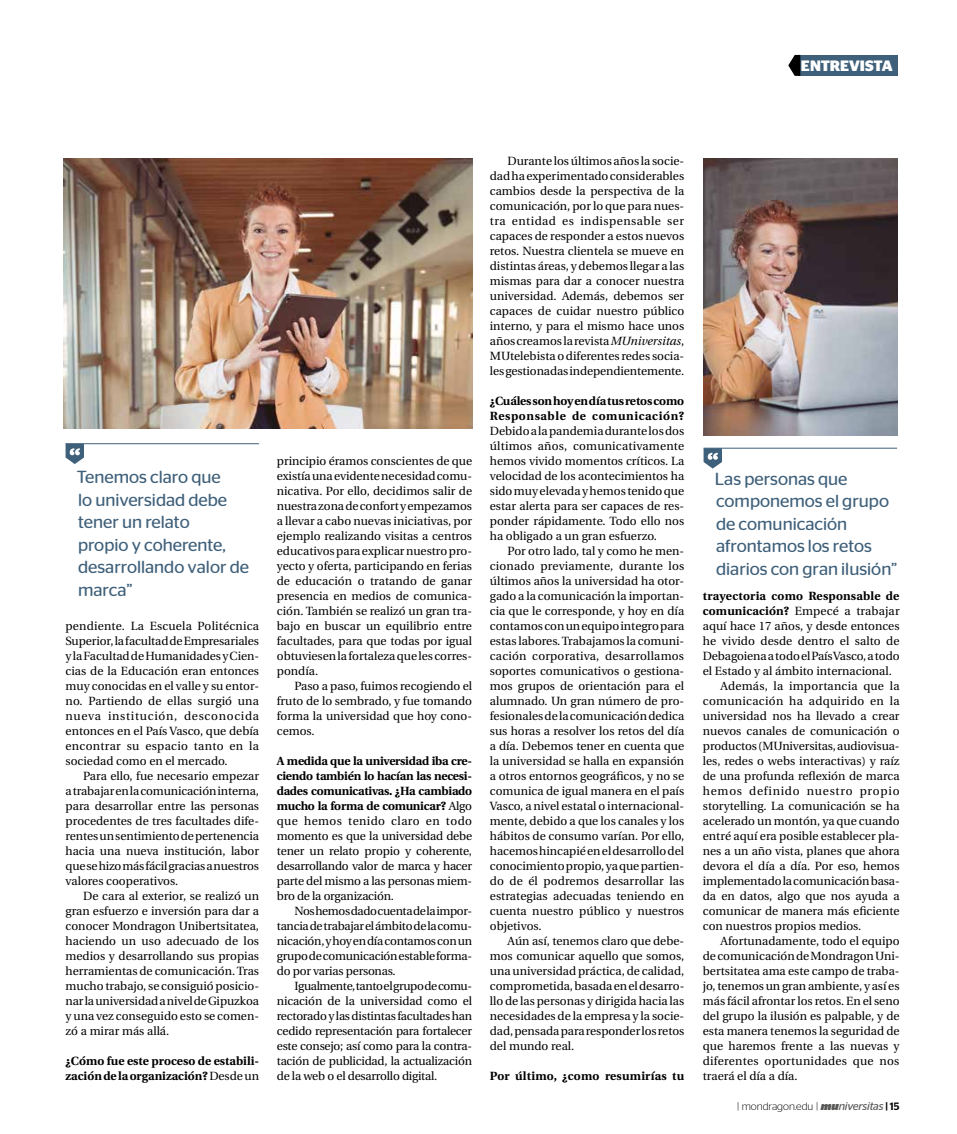
<style>
.page{position:relative;width:957px;height:1134px;background:#fff}
.page>*{position:absolute;margin:0;border:0;box-sizing:border-box;transform-origin:0 0}
.t1{font:17.5px/22.5px "Stag Sans Round";color:#3f607a}
.t2{font:700 15px "Stag Sans";letter-spacing:-.01em;color:#fff}
.t3{font:11.88px/15px "Utopia";color:#000;text-align:justify}
.t4{font:700 11.88px/15px "Utopia";letter-spacing:.005em;color:#000}
.t5{font:700 11.88px/15px "Utopia";letter-spacing:.035em;color:#000}
.t6{font:11.88px "Utopia";letter-spacing:.02em;color:#000}
.t7{font:11.88px "Utopia";letter-spacing:.025em;color:#000}
.t8{font:11.88px "Utopia";letter-spacing:.06em;color:#000}
.t9{font:300 10.62px "Stag Sans";color:#000}
.s1{font-style:italic}
.s2{font-weight:700}
.s3{font-weight:400}
.s4{font-weight:900;font-style:italic;font-size:11.25px;color:#575756}
.s5{font-weight:400;font-style:italic;font-size:11.25px;color:#575756}
.s6{font-weight:500}
</style>
<div class="page">
<img style="left:703px;top:158px;width:194px;height:277px">
<div style="left:798px;top:55px;width:100px;height:21px;background:#3f607a"></div>
<svg style="left:788px;top:55px;width:12px;height:21px"></svg>
<hr style="left:66px;top:443px;width:193px;height:1px;background:#3f607a">
<svg style="left:66px;top:444px;width:18px;height:20px"></svg>
<hr style="left:703px;top:448px;width:194px;height:1px;background:#3f607a">
<svg style="left:703px;top:448px;width:19px;height:21px"></svg>
<img style="left:64px;top:158px;width:408px;height:271px">
<p class="t2" style="left:801px;top:57px;width:93px">ENTREVISTA</p>
<p class="t3" style="left:490px;top:154px;width:196px;text-indent:18px">Durante los últimos años la socie&shy;dad ha experimentado considerables cambios desde la perspectiva de la comunicación, por lo que para nues&shy;tra entidad es indispensable ser capaces de responder a estos nuevos retos. Nuestra clientela se mueve en distintas áreas, y debemos llegar a las mismas para dar a conocer nuestra universidad. Además, debemos ser capaces de cuidar nuestro público interno, y para el mismo hace unos años creamos la revista <span class="s1">MUniversitas</span>, MUtelebista o diferentes redes socia&shy;les gestionadas independientemente.</p>
<p class="t5" style="left:490px;top:394px;width:196px">¿Cuáles son hoy en día tus retos como<br>Responsable de comunicación?</p>
<p class="t3" style="left:490px;top:424px;width:196px">Debido a la pandemia durante los dos últimos años, comunicativamente hemos vivido momentos críticos. La velocidad de los acontecimientos ha sido muy elevada y hemos tenido que estar alerta para ser capaces de res&shy;ponder rápidamente. Todo ello nos ha obligado a un gran esfuerzo.</p>
<p class="t3" style="left:490px;top:544px;width:196px;text-indent:18px">Por otro lado, tal y como he men&shy;cionado previamente, durante los últimos años la universidad ha otor&shy;gado a la comunicación la importan&shy;cia que le corresponde, y hoy en día contamos con un equipo integro para estas labores. Trabajamos la comuni&shy;cación corporativa, desarrollamos soportes comunicativos o gestiona&shy;mos grupos de orientación para el alumnado. Un gran número de pro&shy;fesionales de la comunicación dedica sus horas a resolver los retos del día a día. Debemos tener en cuenta que la universidad se halla en expansión a otros entornos geográficos, y no se comunica de igual manera en el país Vasco, a nivel estatal o internacional&shy;mente, debido a que los canales y los hábitos de consumo varían. Por ello, hacemos hincapié en el desarrollo del conocimiento propio, ya que partien&shy;do de él podremos desarrollar las estrategias adecuadas teniendo en cuenta nuestro público y nuestros objetivos.</p>
<p class="t3" style="left:490px;top:934px;width:196px;text-indent:18px">Aún así, tenemos claro que debe&shy;mos comunicar aquello que somos, una universidad práctica, de calidad, comprometida, basada en el desarro&shy;llo de las personas y dirigida hacia las necesidades de la empresa y la socie&shy;dad, pensada para responder los retos del mundo real.</p>
<p class="t4" style="left:490px;top:1068px;width:196px">Por último, ¿como resumirías tu</p>
<p class="t3" style="left:277px;top:454px;width:197px">principio éramos conscientes de que existía una evidente necesidad comu&shy;nicativa. Por ello, decidimos salir de nuestra zona de confort y empezamos a llevar a cabo nuevas iniciativas, por ejemplo realizando visitas a centros educativos para explicar nuestro pro&shy;yecto y oferta, participando en ferias de educación o tratando de ganar presencia en medios de comunica&shy;ción. También se realizó un gran tra&shy;bajo en buscar un equilibrio entre facultades, para que todas por igual obtuviesen la fortaleza que les corres&shy;pondía.</p>
<p class="t3" style="left:277px;top:679px;width:197px;text-indent:18px">Paso a paso, fuimos recogiendo el fruto de lo sembrado, y fue tomando forma la universidad que hoy cono&shy;cemos.</p>
<p class="t3" style="left:277px;top:754px;width:197px"><span class="s2">A medida que la universidad iba cre&shy;ciendo también lo hacían las necesi&shy;dades comunicativas. ¿Ha cambiado mucho la forma de comunicar?</span> Algo que hemos tenido claro en todo momento es que la universidad debe tener un relato propio y coherente, desarrollando valor de marca y hacer parte del mismo a las personas miem&shy;bro de la organización.</p>
<p class="t3" style="left:277px;top:904px;width:197px;text-indent:18px">Nos hemos dado cuenta de la impor&shy;tancia de trabajar el ámbito de la comu&shy;nicación, y hoy en día contamos con un grupo de comunicación estable forma&shy;do por varias personas.</p>
<p class="t3" style="left:277px;top:979px;width:197px;text-indent:18px">Igualmente, tanto el grupo de comu&shy;nicación de la universidad como el rectorado y las distintas facultades han cedido representación para fortalecer este consejo; así como para la contra&shy;tación de publicidad, la actualización de la web o el desarrollo digital.</p>
<h1 class="t1" style="left:77px;top:465px;width:174px">Tenemos claro que<br>lo universidad debe tener un relato<br>propio y coherente, desarrollando valor de marca”</h1>
<h1 class="t1" style="left:715px;top:467px;width:184px">Las personas que componemos el grupo de comunicación afrontamos los retos diarios con gran ilusión”</h1>
<p class="t4" style="left:703px;top:589px;width:198px">trayectoria como Responsable de</p>
<p class="t3" style="left:703px;top:604px;width:198px"><span class="s2">comunicación?</span> Empecé a trabajar</p>
<p class="t3" style="left:703px;top:619px;width:198px">aquí hace 17 años, y desde entonces</p>
<p class="t3" style="left:703px;top:634px;width:198px">he vivido desde dentro el salto de</p>
<p class="t3" style="left:703px;top:649px;width:198px">Debagoiena a todo el País Vasco, a todo</p>
<p class="t3" style="left:703px;top:664px;width:191px">el Estado y al ámbito internacional.</p>
<p class="t6" style="left:720px;top:679px;width:180px">Además, la importancia que la</p>
<p class="t7" style="left:703px;top:694px;width:198px">comunicación ha adquirido en la</p>
<p class="t3" style="left:703px;top:709px;width:198px">universidad nos ha llevado a crear</p>
<p class="t3" style="left:703px;top:724px;width:198px">nuevos canales de comunicación o</p>
<p class="t3" style="left:703px;top:739px;width:198px">productos (MUniversitas, audiovisua-</p>
<p class="t3" style="left:703px;top:754px;width:198px">les, redes o webs interactivas) y raíz</p>
<p class="t3" style="left:703px;top:769px;width:198px">de una profunda reflexión de marca</p>
<p class="t8" style="left:703px;top:784px;width:198px">hemos definido nuestro propio</p>
<p class="t3" style="left:703px;top:799px;width:198px">storytelling. La comunicación se ha</p>
<p class="t3" style="left:703px;top:814px;width:198px">acelerado un montón, ya que cuando</p>
<p class="t3" style="left:703px;top:829px;width:198px">entré aquí era posible establecer pla-</p>
<p class="t3" style="left:703px;top:844px;width:198px">nes a un año vista, planes que ahora</p>
<p class="t3" style="left:703px;top:859px;width:198px">devora el día a día. Por eso, hemos</p>
<p class="t3" style="left:703px;top:874px;width:198px">implementado la comunicación basa-</p>
<p class="t3" style="left:703px;top:889px;width:198px">da en datos, algo que nos ayuda a</p>
<p class="t3" style="left:703px;top:904px;width:198px">comunicar de manera más eficiente</p>
<p class="t3" style="left:703px;top:919px;width:160px">con nuestros propios medios.</p>
<p class="t3" style="left:720px;top:934px;width:180px">Afortunadamente, todo el equipo</p>
<p class="t3" style="left:703px;top:949px;width:198px">de comunicación de Mondragon Uni-</p>
<p class="t3" style="left:703px;top:964px;width:198px">bertsitatea ama este campo de traba-</p>
<p class="t3" style="left:703px;top:979px;width:198px">jo, tenemos un gran ambiente, y así es</p>
<p class="t3" style="left:703px;top:994px;width:198px">más fácil afrontar los retos. En el seno</p>
<p class="t3" style="left:703px;top:1009px;width:198px">del grupo la ilusión es palpable, y de</p>
<p class="t3" style="left:703px;top:1024px;width:198px">esta manera tenemos la seguridad de</p>
<p class="t3" style="left:703px;top:1039px;width:198px">que haremos frente a las nuevas y</p>
<p class="t6" style="left:703px;top:1054px;width:198px">diferentes oportunidades que nos</p>
<p class="t3" style="left:703px;top:1069px;width:96px">traerá el día a día.</p>
<p class="t3" style="left:66px;top:619px;width:195px">pendiente. La Escuela Politécnica Superior, la facultad de Empresariales y la Facultad de Humanidades y Cien&shy;cias de la Educación eran entonces muy conocidas en el valle y su entor&shy;no. Partiendo de ellas surgió una nueva institución, desconocida entonces en el País Vasco, que debía encontrar su espacio tanto en la sociedad como en el mercado.</p>
<p class="t3" style="left:66px;top:769px;width:195px;text-indent:18px">Para ello, fue necesario empezar a trabajar en la comunicación interna, para desarrollar entre las personas procedentes de tres facultades dife&shy;rentes un sentimiento de pertenencia hacia una nueva institución, labor que se hizo más fácil gracias a nuestros valores cooperativos.</p>
<p class="t3" style="left:66px;top:889px;width:195px;text-indent:18px">De cara al exterior, se realizó un gran esfuerzo e inversión para dar a conocer Mondragon Unibertsitatea, haciendo un uso adecuado de los medios y desarrollando sus propias herramientas de comunicación. Tras mucho trabajo, se consiguió posicio&shy;nar la universidad a nivel de Gipuzkoa y una vez conseguido esto se comen&shy;zó a mirar más allá.</p>
<p class="t4" style="left:66px;top:1053px;width:195px">¿Cómo fue este proceso de estabili&shy;zación de la organización? <span class="s3">Desde un</span></p>
<p class="t9" style="left:737px;top:1100px;width:164px">| mondragon.edu | <span class="s4">mu</span><span class="s5">niversitas</span> <span class="s6">| 15</span></p>
</div>
